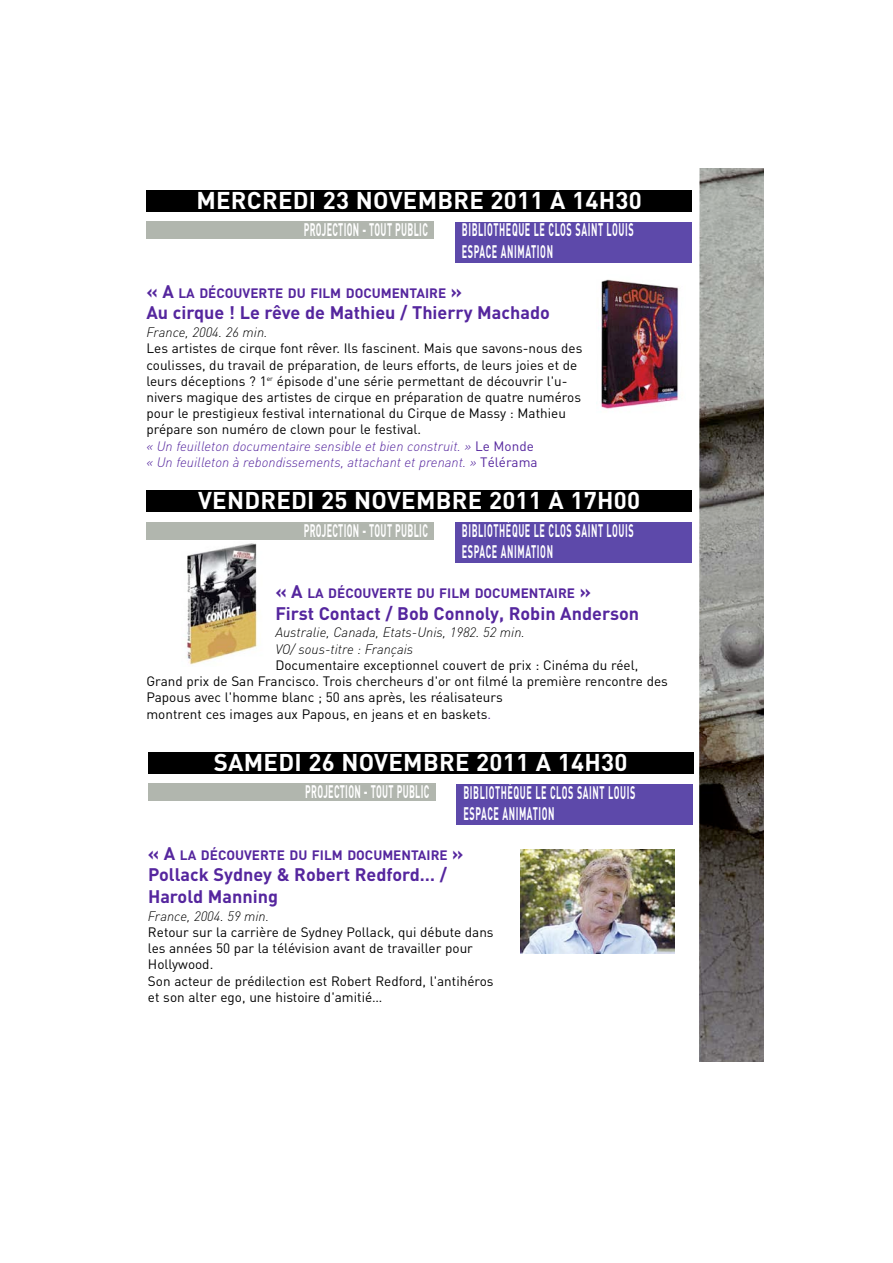
<style>
.page{position:relative;width:893px;height:1263px;background:#fff}
.page>*{position:absolute;margin:0;border:0;box-sizing:border-box;transform-origin:0 0}
.t1{font:700 24px "DIN";letter-spacing:.01em;color:#fff}
.t2{font:700 18px/21.6px "DIN";letter-spacing:.065em;color:#fff;scale:.5 1}
.t3{font:700 18px/21.6px "DIN";color:#55269e}
.t4{font:700 18px "DIN";letter-spacing:.04em;color:#fff;scale:.5 1}
.t5{font:13.5px/16.2px "DIN";color:#000}
.t6{font:700 13.5px "DIN";color:#55269e}
.t7{font:italic 300 13.5px/16.4px "DIN";color:#000}
.s1{font-size:18px}
.s2{font-weight:300;font-style:italic;color:#55269e}
.s3{color:#55269e}
</style>
<div class="page">
<img style="left:699px;top:169px;width:64px;height:892px">
<div style="left:146px;top:222px;width:287px;height:17px;background:#b1b6ae"></div>
<div style="left:146px;top:190px;width:545px;height:21px;background:#000"></div>
<div style="left:455px;top:222px;width:236px;height:41px;background:#5d49aa"></div>
<div style="left:146px;top:522px;width:287px;height:17px;background:#b1b6ae"></div>
<div style="left:146px;top:491px;width:545px;height:21px;background:#000"></div>
<div style="left:455px;top:523px;width:236px;height:40px;background:#5d49aa"></div>
<div style="left:148px;top:784px;width:287px;height:17px;background:#b1b6ae"></div>
<div style="left:148px;top:752px;width:545px;height:22px;background:#000"></div>
<div style="left:456px;top:784px;width:237px;height:41px;background:#5d49aa"></div>
<img style="left:520px;top:850px;width:154px;height:104px">
<img style="left:596px;top:279px;width:83px;height:130px">
<img style="left:187px;top:543px;width:71px;height:122px">
<h1 class="t1" style="left:196px;top:190px;width:447px">MERCREDI 23 NOVEMBRE 2011 À 14H30</h1>
<h2 class="t4" style="left:304px;top:222px;width:250px">PROJECTION - TOUT PUBLIC</h2>
<h2 class="t2" style="left:462px;top:220px;width:345px">BIBLIOTHÈQUE LE CLOS SAINT LOUIS<br>ESPACE ANIMATION</h2>
<p class="t6" style="left:146px;top:287px;width:317px"><span class="s1">« A</span> LA DÉCOUVERTE DU FILM DOCUMENTAIRE <span class="s1">»</span></p>
<h2 class="t3" style="left:146px;top:303px;width:405px">Au cirque ! Le rêve de Mathieu / Thierry Machado</h2>
<p class="t7" style="left:146px;top:325px;width:123px">France, 2004. 26 min.</p>
<p class="t5" style="left:146px;top:342px;width:437px">Les artistes de cirque font rêver. Ils fascinent. Mais que savons-nous des coulisses, du travail de préparation, de leurs efforts, de leurs joies et de leurs déceptions ? 1<sup>er</sup> épisode d'une série permettant de découvrir l'u&shy;nivers magique des artistes de cirque en préparation de quatre numéros pour le prestigieux festival international du Cirque de Massy : Mathieu prépare son numéro de clown pour le festival.<br><span class="s2">« Un feuilleton documentaire sensible et bien construit. »</span> <span class="s3">Le Monde<br></span><span class="s2">« Un feuilleton à rebondissements, attachant et prenant. »</span> <span class="s3">Télérama</span></p>
<h1 class="t1" style="left:198px;top:490px;width:444px">VENDREDI 25 NOVEMBRE 2011 À 17H00</h1>
<h2 class="t4" style="left:304px;top:522px;width:250px">PROJECTION - TOUT PUBLIC</h2>
<h2 class="t2" style="left:462px;top:521px;width:345px">BIBLIOTHÈQUE LE CLOS SAINT LOUIS<br>ESPACE ANIMATION</h2>
<p class="t6" style="left:275px;top:587px;width:317px"><span class="s1">« A</span> LA DÉCOUVERTE DU FILM DOCUMENTAIRE <span class="s1">»</span></p>
<h2 class="t3" style="left:275px;top:604px;width:365px">First Contact / Bob Connoly, Robin Anderson</h2>
<p class="t7" style="left:275px;top:625px;width:251px">Australie, Canada, Etats-Unis, 1982. 52 min.<br>VO/ sous-titre : Français</p>
<p class="t5" style="left:146px;top:658px;width:523px;text-indent:129px">Documentaire exceptionnel couvert de prix : Cinéma du réel, Grand prix de San Francisco. Trois chercheurs d'or ont filmé la première rencontre des Papous avec l'homme blanc ; 50 ans après, les réalisateurs<br>montrent ces images aux Papous, en jeans et en baskets<span class="s3">.</span></p>
<h1 class="t1" style="left:214px;top:752px;width:415px">SAMEDI 26 NOVEMBRE 2011 À 14H30</h1>
<h2 class="t4" style="left:305px;top:784px;width:250px">PROJECTION - TOUT PUBLIC</h2>
<h2 class="t2" style="left:463px;top:782px;width:345px">BIBLIOTHÈQUE LE CLOS SAINT LOUIS<br>ESPACE ANIMATION</h2>
<p class="t6" style="left:148px;top:849px;width:317px"><span class="s1">« A</span> LA DÉCOUVERTE DU FILM DOCUMENTAIRE <span class="s1">»</span></p>
<h2 class="t3" style="left:148px;top:865px;width:300px">Pollack Sydney &amp; Robert Redford … /<br>Harold Manning</h2>
<p class="t7" style="left:148px;top:909px;width:123px">France, 2004. 59 min.</p>
<p class="t5" style="left:148px;top:925px;width:347px">Retour sur la carrière de Sydney Pollack, qui débute dans les années 50 par la télévision avant de travailler pour Hollywood.<br>Son acteur de prédilection est Robert Redford, l'antihéros et son alter ego, une histoire d'amitié…</p>
</div>
